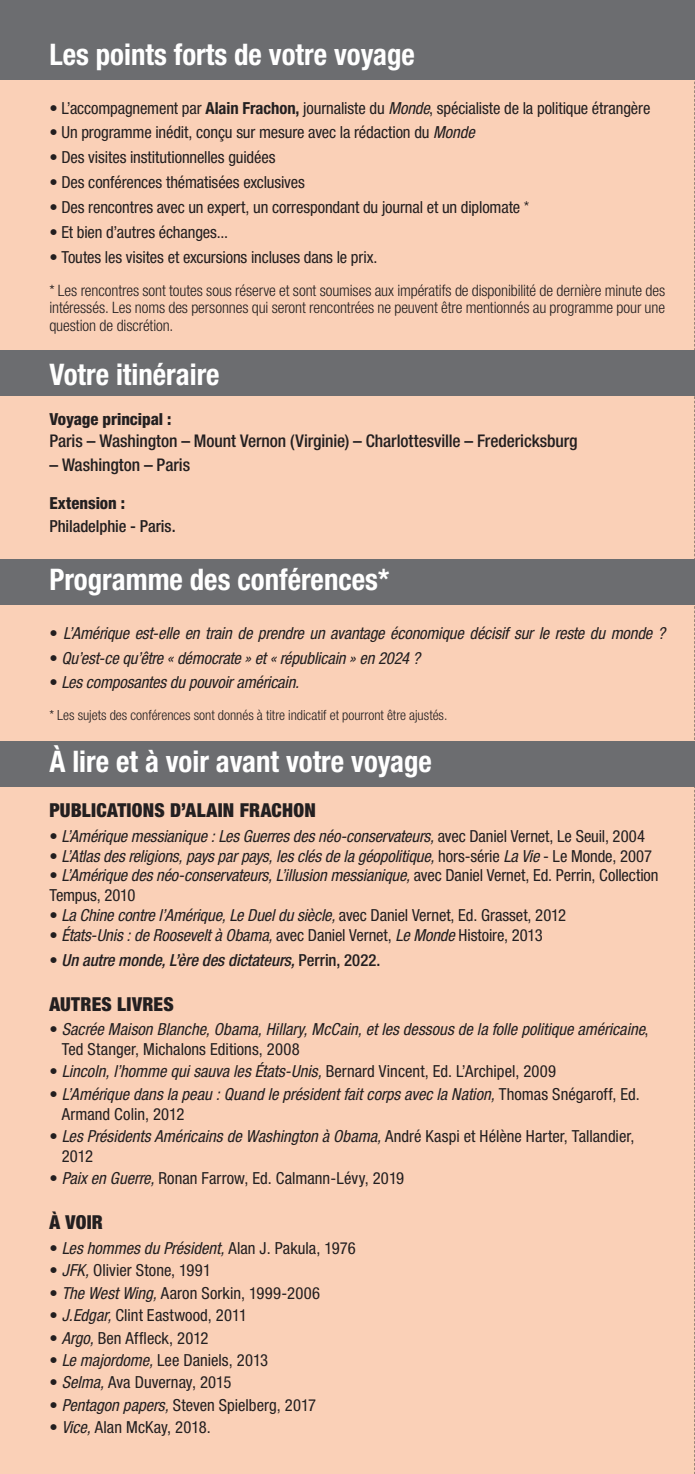
<style>
.page{position:relative;width:695px;height:1474px;background:#fff}
.page>*{position:absolute;margin:0;border:0;box-sizing:border-box;transform-origin:0 0}
.t1{font:700 condensed 29.75px "Helvetica Neue LT Std";color:#fff}
.t2{font:900 condensed 19.25px "Helvetica Neue LT Std";letter-spacing:.01em;color:#231f20}
.t3{font:500 condensed 17.5px "Helvetica Neue LT Std";letter-spacing:-.005em;color:#231f20}
.t4{font:italic condensed 16.62px/19.9px "Helvetica Neue LT Std";letter-spacing:-.01em;color:#231f20}
.t5{font:condensed 16.62px "Helvetica Neue LT Std";letter-spacing:-.005em;color:#231f20}
.t6{font:italic 500 condensed 16.62px "Helvetica Neue LT Std";letter-spacing:-.005em;color:#231f20}
.t7{font:condensed 16.62px "Helvetica Neue LT Std";letter-spacing:.015em;color:#231f20}
.t8{font:800 condensed 16.62px "Helvetica Neue LT Std";letter-spacing:-.005em;color:#231f20}
.t9{font:500 condensed 16.62px "Helvetica Neue LT Std";letter-spacing:-.005em;color:#231f20}
.t10{font:300 condensed 15.75px/17.5px "Helvetica Neue LT Std";letter-spacing:-.005em;color:#231f20;text-align:justify}
.t11{font:300 condensed 14px "Helvetica Neue LT Std";color:#231f20}
.s1{font-weight:700}
.s2{font-style:italic}
.s3{font-weight:300}
.s4{font-style:normal}
.s5{font-weight:400;font-style:normal}
</style>
<div class="page">
<div style="left:0;top:80px;width:694px;height:1393px;background:#fad0b7"></div>
<svg style="left:694px;top:0;width:1px;height:1473px"></svg>
<div style="left:0;top:350px;width:694px;height:45px;background:#6c6d70"></div>
<div style="left:0;top:559px;width:694px;height:45px;background:#6c6d70"></div>
<div style="left:0;top:741px;width:694px;height:45px;background:#6c6d70"></div>
<div style="left:0;top:0;width:694px;height:80px;background:#6c6d70"></div>
<h1 class="t1" style="left:49px;top:36px;width:367px">Les points forts de votre voyage</h1>
<p class="t5" style="left:49px;top:98px;width:602px">• L’accompagnement par <span class="s1">Alain Frachon,</span> journaliste du <span class="s2">Monde</span>, spécialiste de la politique étrangère</p>
<p class="t5" style="left:49px;top:123px;width:427px">• Un programme inédit, conçu sur mesure avec la rédaction du <span class="s2">Monde</span></p>
<p class="t5" style="left:49px;top:148px;width:227px">• Des visites institutionnelles guidées</p>
<p class="t5" style="left:49px;top:173px;width:257px">• Des conférences thématisées exclusives</p>
<p class="t5" style="left:49px;top:198px;width:481px">• Des rencontres avec un expert, un correspondant du journal et un diplomate <span class="s3">*</span></p>
<p class="t5" style="left:49px;top:222px;width:180px">• Et bien d’autres échanges...</p>
<p class="t5" style="left:49px;top:247px;width:329px">• Toutes les visites et excursions incluses dans le prix.</p>
<p class="t10" style="left:49px;top:281px;width:617px">* Les rencontres sont toutes sous réserve et sont soumises aux impératifs de disponibilité de dernière minute des intéressés. Les noms des personnes qui seront rencontrées ne peuvent être mentionnés au programme pour une question de discrétion.</p>
<h1 class="t1" style="left:49px;top:356px;width:172px">Votre itinéraire</h1>
<p class="t8" style="left:49px;top:408px;width:124px">Voyage principal :</p>
<p class="t3" style="left:49px;top:430px;width:529px">Paris – Washington – Mount Vernon (Virginie) – Charlottesville – Fredericksburg</p>
<p class="t3" style="left:49px;top:455px;width:142px">– Washington – Paris</p>
<p class="t8" style="left:49px;top:493px;width:77px">Extension :</p>
<p class="t9" style="left:49px;top:515px;width:128px">Philadelphie - Paris.</p>
<h1 class="t1" style="left:49px;top:562px;width:341px">Programme des conférences*</h1>
<p class="t4" style="left:49px;top:623px;width:617px"><span class="s4">•</span> L’Amérique est-elle en train de prendre un avantage économique décisif sur le reste du monde ?</p>
<p class="t4" style="left:49px;top:648px;width:372px"><span class="s4">•</span> Qu’est-ce qu’être « démocrate » et « républicain » en 2024 ?</p>
<p class="t4" style="left:49px;top:672px;width:251px"><span class="s4">•</span> Les composantes du pouvoir américain.</p>
<p class="t11" style="left:49px;top:706px;width:399px">* Les sujets des conférences sont donnés à titre indicatif et pourront être ajustés.</p>
<h1 class="t1" style="left:49px;top:743px;width:384px">À lire et à voir avant votre voyage</h1>
<p class="t2" style="left:49px;top:798px;width:268px">PUBLICATIONS D’ALAIN FRACHON</p>
<p class="t4" style="left:49px;top:826px;width:597px"><span class="s4">•</span> L’Amérique messianique : Les Guerres des néo-conservateurs, <span class="s4">avec Daniel Vernet, Le Seuil, 2004</span></p>
<p class="t4" style="left:49px;top:846px;width:604px"><span class="s4">•</span> L’Atlas des religions, pays par pays, les clés de la géopolitique, <span class="s4">hors-série</span> La Vie <span class="s4">- Le Monde, 2007</span></p>
<p class="t4" style="left:49px;top:866px;width:610px"><span class="s4">•</span> L’Amérique des néo-conservateurs, L’illusion messianique, <span class="s4">avec Daniel Vernet, Ed. Perrin, Collection<br>Tempus, 2010</span></p>
<p class="t4" style="left:49px;top:906px;width:518px"><span class="s4">•</span> La Chine contre l’Amérique, Le Duel du siècle, <span class="s4">avec Daniel Vernet, Ed. Grasset, 2012</span></p>
<p class="t4" style="left:49px;top:925px;width:494px"><span class="s4">•</span> États-Unis : de Roosevelt à Obama, <span class="s4">avec Daniel Vernet,</span> Le Monde <span class="s4">Histoire, 2013</span></p>
<p class="t6" style="left:49px;top:950px;width:332px"><span class="s5">•</span> Un autre monde, L’ère des dictateurs, <span class="s4">Perrin, 2022.</span></p>
<p class="t2" style="left:49px;top:991px;width:126px">AUTRES LIVRES</p>
<p class="t4" style="left:62px;top:1019px;width:588px;text-indent:-12px"><span class="s4">•</span> Sacrée Maison Blanche, Obama, Hillary, McCain, et les dessous de la folle politique américaine<span class="s4">,<br>Ted Stanger, Michalons Editions, 2008</span></p>
<p class="t4" style="left:49px;top:1061px;width:508px"><span class="s4">•</span> Lincoln, l’homme qui sauva les États-Unis, <span class="s4">Bernard Vincent, Ed. L’Archipel, 2009</span></p>
<p class="t4" style="left:62px;top:1084px;width:579px;text-indent:-12px"><span class="s4">•</span> L’Amérique dans la peau : Quand le président fait corps avec la Nation, <span class="s4">Thomas Snégaroff, Ed.<br>Armand Colin, 2012</span></p>
<p class="t4" style="left:62px;top:1126px;width:574px;text-indent:-12px"><span class="s4">•</span> Les Présidents Américains de Washington à Obama, <span class="s4">André Kaspi et Hélène Harter, Tallandier,<br>2012</span></p>
<p class="t5" style="left:49px;top:1168px;width:356px">• <span class="s2">Paix en Guerre,</span> Ronan Farrow, Ed. Calmann-Lévy, 2019</p>
<p class="t2" style="left:49px;top:1210px;width:55px">À VOIR</p>
<p class="t4" style="left:49px;top:1238px;width:308px"><span class="s4">•</span> Les hommes du Président, <span class="s4">Alan J. Pakula, 1976</span></p>
<p class="t5" style="left:49px;top:1260px;width:163px">• <span class="s2">JFK,</span> Olivier Stone, 1991</p>
<p class="t7" style="left:49px;top:1283px;width:272px">• <span class="s2">The West Wing,</span> Aaron Sorkin, 1999-2006</p>
<p class="t5" style="left:49px;top:1305px;width:199px">• <span class="s2">J.Edgar,</span> Clint Eastwood, 2011</p>
<p class="t5" style="left:49px;top:1327px;width:161px">• <span class="s2">Argo,</span> Ben Affleck, 2012</p>
<p class="t5" style="left:49px;top:1350px;width:220px">• <span class="s2">Le majordome,</span> Lee Daniels, 2013</p>
<p class="t5" style="left:49px;top:1372px;width:183px">• <span class="s2">Selma,</span> Ava Duvernay, 2015</p>
<p class="t5" style="left:49px;top:1395px;width:268px">• <span class="s2">Pentagon papers,</span> Steven Spielberg, 2017</p>
<p class="t5" style="left:49px;top:1417px;width:163px">• <span class="s2">Vice,</span> Alan McKay, 2018.</p>
</div>
